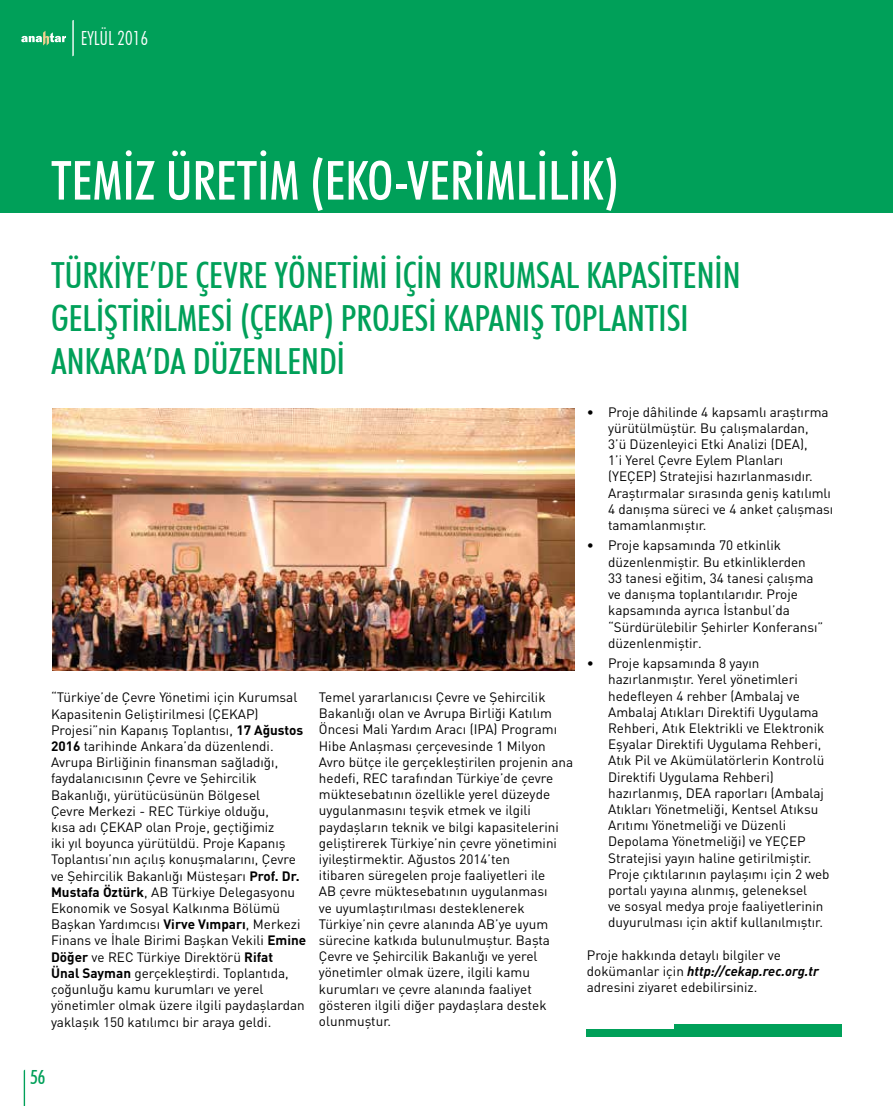
<style>
.page{position:relative;width:893px;height:1106px;background:#fff}
.page>*{position:absolute;margin:0;border:0;box-sizing:border-box;transform-origin:0 0}
.t1{font:500 condensed 54px "Futura BT";color:#fff}
.t2{font:500 condensed 36px/43.2px "Futura BT";color:#00a059}
.t3{font:300 condensed 19.5px "Futura BT";color:#fff}
.t4{font:500 condensed 19.5px "Futura BT";color:#00a059}
.t5{font:13.5px/16.2px "DIN Pro";color:#000}
.s1{font-weight:700}
.s2{font-weight:700;font-style:italic}
</style>
<div class="page">
<div style="left:0;top:0;width:893px;height:212px;background:#00a059"></div>
<svg style="left:21px;top:31px;width:45px;height:15px"></svg>
<svg style="left:72px;top:20px;width:2px;height:37px"></svg>
<svg style="left:24px;top:1069px;width:1px;height:37px"></svg>
<div style="left:587px;top:1029px;width:255px;height:7px;background:#00a059"></div>
<div style="left:675px;top:1024px;width:167px;height:7px;background:#00a059"></div>
<img style="left:52px;top:408px;width:522px;height:262px">
<h3 class="t3" style="left:81px;top:26px;width:69px">EYLÜL 2016</h3>
<h3 class="t3" style="left:81px;top:24px;width:37px">MAYIS</h3>
<h1 class="t1" style="left:51px;top:148px;width:569px">TEMİZ ÜRETİM (EKO-VERİMLİLİK)</h1>
<h2 class="t2" style="left:51px;top:253px;width:691px">TÜRKİYE’DE ÇEVRE YÖNETİMİ İÇİN KURUMSAL KAPASİTENİN<br>GELİŞTİRİLMESİ (ÇEKAP) PROJESİ KAPANIŞ TOPLANTISI<br>ANKARA’DA DÜZENLENDİ</h2>
<p class="t5" style="left:51px;top:689px;width:257px">“Türkiye’de Çevre Yönetimi için Kurumsal Kapasitenin Geliştirilmesi (ÇEKAP)<br>Projesi”nin Kapanış Toplantısı, <span class="s1">17 Ağustos 2016</span> tarihinde Ankara’da düzenlendi.<br>Avrupa Birliğinin finansman sağladığı, faydalanıcısının Çevre ve Şehircilik Bakanlığı, yürütücüsünün Bölgesel<br>Çevre Merkezi - REC Türkiye olduğu,<br>kısa adı ÇEKAP olan Proje, geçtiğimiz<br>iki yıl boyunca yürütüldü. Proje Kapanış Toplantısı’nın açılış konuşmalarını, Çevre ve Şehircilik Bakanlığı Müsteşarı <span class="s1">Prof. Dr.<br>Mustafa Öztürk</span>, AB Türkiye Delegasyonu Ekonomik ve Sosyal Kalkınma Bölümü Başkan Yardımcısı <span class="s1">Virve Vımparı</span>, Merkezi Finans ve İhale Birimi Başkan Vekili <span class="s1">Emine Döğer</span> ve REC Türkiye Direktörü <span class="s1">Rifat<br>Ünal Sayman</span> gerçekleştirdi. Toplantıda, çoğunluğu kamu kurumları ve yerel yönetimler olmak üzere ilgili paydaşlardan yaklaşık 150 katılımcı bir araya geldi.</p>
<p class="t5" style="left:319px;top:688px;width:256px">Temel yararlanıcısı Çevre ve Şehircilik Bakanlığı olan ve Avrupa Birliği Katılım Öncesi Mali Yardım Aracı (IPA) Programı Hibe Anlaşması çerçevesinde 1 Milyon Avro bütçe ile gerçekleştirilen projenin ana hedefi, REC tarafından Türkiye’de çevre müktesebatının özellikle yerel düzeyde uygulanmasını teşvik etmek ve ilgili paydaşların teknik ve bilgi kapasitelerini geliştirerek Türkiye’nin çevre yönetimini iyileştirmektir. Ağustos 2014’ten<br>itibaren süregelen proje faaliyetleri ile<br>AB çevre müktesebatının uygulanması<br>ve uyumlaştırılması desteklenerek Türkiye’nin çevre alanında AB’ye uyum sürecine katkıda bulunulmuştur. Başta Çevre ve Şehircilik Bakanlığı ve yerel yönetimler olmak üzere, ilgili kamu kurumları ve çevre alanında faaliyet gösteren ilgili diğer paydaşlara destek olunmuştur.</p>
<p class="t5" style="left:608px;top:403px;width:227px;text-indent:-21px">• Proje dâhilinde 4 kapsamlı araştırma yürütülmüştür. Bu çalışmalardan,<br>3’ü Düzenleyici Etki Analizi (DEA),<br>1’i Yerel Çevre Eylem Planları (YEÇEP) Stratejisi hazırlanmasıdır.<br>Araştırmalar sırasında geniş katılımlı 4 danışma süreci ve 4 anket çalışması tamamlanmıştır.</p>
<p class="t5" style="left:608px;top:537px;width:217px;text-indent:-21px">• Proje kapsamında 70 etkinlik düzenlenmiştir. Bu etkinliklerden<br>33 tanesi eğitim, 34 tanesi çalışma ve danışma toplantılarıdır. Proje kapsamında ayrıca İstanbul’da “Sürdürülebilir Şehirler Konferansı” düzenlenmiştir.</p>
<p class="t5" style="left:608px;top:654px;width:223px;text-indent:-21px">• Proje kapsamında 8 yayın hazırlanmıştır. Yerel yönetimleri hedefleyen 4 rehber (Ambalaj ve Ambalaj Atıkları Direktifi Uygulama Rehberi, Atık Elektrikli ve Elektronik Eşyalar Direktifi Uygulama Rehberi, Atık Pil ve Akümülatörlerin Kontrolü Direktifi Uygulama Rehberi) hazırlanmış, DEA raporları (Ambalaj Atıkları Yönetmeliği, Kentsel Atıksu Arıtımı Yönetmeliği ve Düzenli Depolama Yönetmeliği) ve YEÇEP Stratejisi yayın haline getirilmiştir.<br>Proje çıktılarının paylaşımı için 2 web portalı yayına alınmış, geleneksel<br>ve sosyal medya proje faaliyetlerinin duyurulması için aktif kullanılmıştır.</p>
<p class="t5" style="left:587px;top:946px;width:233px">Proje hakkında detaylı bilgiler ve dokümanlar için <span class="s2">http://cekap.rec.org.tr </span>adresini ziyaret edebilirsiniz.</p>
<h3 class="t4" style="left:30px;top:1065px;width:17px">56</h3>
</div>
